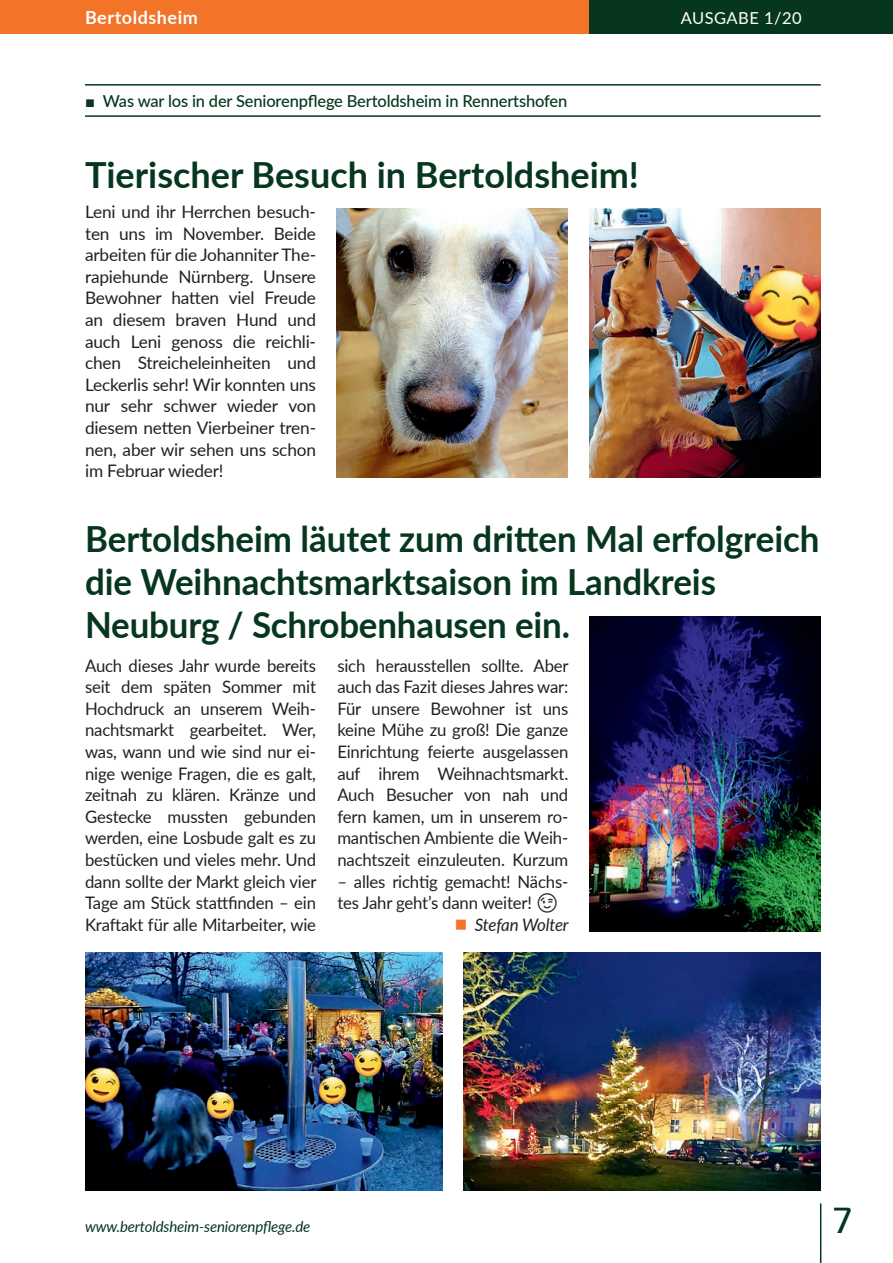
<style>
.page{position:relative;width:893px;height:1263px;background:#fff}
.page>*{position:absolute;margin:0;border:0;box-sizing:border-box;transform-origin:0 0}
.t1{font:700 36px/43.2px "Lato";color:#06371e}
.t2{font:500 36px "Bauhaus IT Cby BT";color:#06371e}
.t3{font:700 18px "Lato";letter-spacing:.03em;color:#fff}
.t4{font:17.25px/21.6px "Lato";letter-spacing:-.01em;color:#231f20;text-align:justify}
.t5{font:italic 17.25px "Lato";letter-spacing:-.015em;color:#231f20}
.t6{font:500 16.5px "Lato";letter-spacing:-.01em;color:#06371e}
.t7{font:16.5px "Lato";letter-spacing:.03em;color:#fff}
.t8{font:italic 15px "Lato";letter-spacing:-.01em;color:#06371e}
.s1{font-family:"Arial";font-weight:400}
</style>
<div class="page">
<hr style="left:820px;top:1203px;width:1px;height:60px;background:#06371e">
<div style="left:0;top:0;width:893px;height:34px;background:#f37328"></div>
<div style="left:590px;top:0;width:303px;height:34px;background:#06371e"></div>
<img style="left:590px;top:208px;width:231px;height:269px">
<hr style="left:85px;top:84px;width:736px;height:2px;background:#06371e">
<hr style="left:85px;top:115px;width:736px;height:2px;background:#06371e">
<img style="left:463px;top:952px;width:358px;height:239px">
<img style="left:589px;top:616px;width:231px;height:316px">
<img style="left:85px;top:952px;width:357px;height:239px">
<img style="left:337px;top:208px;width:231px;height:269px">
<p class="t3" style="left:85px;top:4px;width:114px">Bertoldsheim</p>
<p class="t6" style="left:85px;top:89px;width:484px"><span class="s1">■</span> Was war los in der Seniorenpflege Bertoldsheim in Rennertshofen</p>
<h1 class="t1" style="left:85px;top:151px;width:555px">Tierischer Besuch in Bertoldsheim!</h1>
<p class="t4" style="left:85px;top:200px;width:233px">Leni und ihr Herrchen besuch&shy;ten uns im November. Beide arbeiten für die Johanniter The&shy;rapiehunde Nürnberg. Unsere Bewohner hatten viel Freude an diesem braven Hund und auch Leni genoss die reichli&shy;chen Streicheleinheiten und Leckerlis sehr! Wir konnten uns nur sehr schwer wieder von diesem netten Vierbeiner tren&shy;nen, aber wir sehen uns schon im Februar wieder!</p>
<p class="t7" style="left:681px;top:6px;width:123px">AUSGABE 1/20</p>
<h1 class="t1" style="left:85px;top:516px;width:736px">Bertoldsheim läutet zum dritten Mal erfolgreich die Weihnachtsmarktsaison im Landkreis<br>Neuburg / Schrobenhausen ein.</h1>
<p class="t4" style="left:85px;top:654px;width:233px">Auch dieses Jahr wurde bereits seit dem späten Sommer mit Hochdruck an unserem Weih&shy;nachtsmarkt gearbeitet. Wer, was, wann und wie sind nur ei&shy;nige wenige Fragen, die es galt, zeitnah zu klären. Kränze und Gestecke mussten gebunden werden, eine Losbude galt es zu bestücken und vieles mehr. Und dann sollte der Markt gleich vier Tage am Stück stattfinden – ein Kraftakt für alle Mitarbeiter, wie</p>
<p class="t4" style="left:337px;top:654px;width:233px">sich herausstellen sollte. Aber auch das Fazit dieses Jahres war:<br>Für unsere Bewohner ist uns keine Mühe zu groß! Die ganze Einrichtung feierte ausgelassen auf ihrem Weihnachtsmarkt.<br>Auch Besucher von nah und fern kamen, um in unserem ro&shy;mantischen Ambiente die Weih&shy;nachtszeit einzuleuten. Kurzum</p>
<p class="t4" style="left:337px;top:870px;width:233px">– alles richtig gemacht! Nächs&shy;tes Jahr geht’s dann weiter!</p>
<p class="t5" style="left:475px;top:912px;width:95px">Stefan Wolter</p>
<p class="t8" style="left:85px;top:1215px;width:227px">www.bertoldsheim-seniorenpflege.de</p>
<h1 class="t2" style="left:832px;top:1198px;width:21px">7</h1>
</div>
